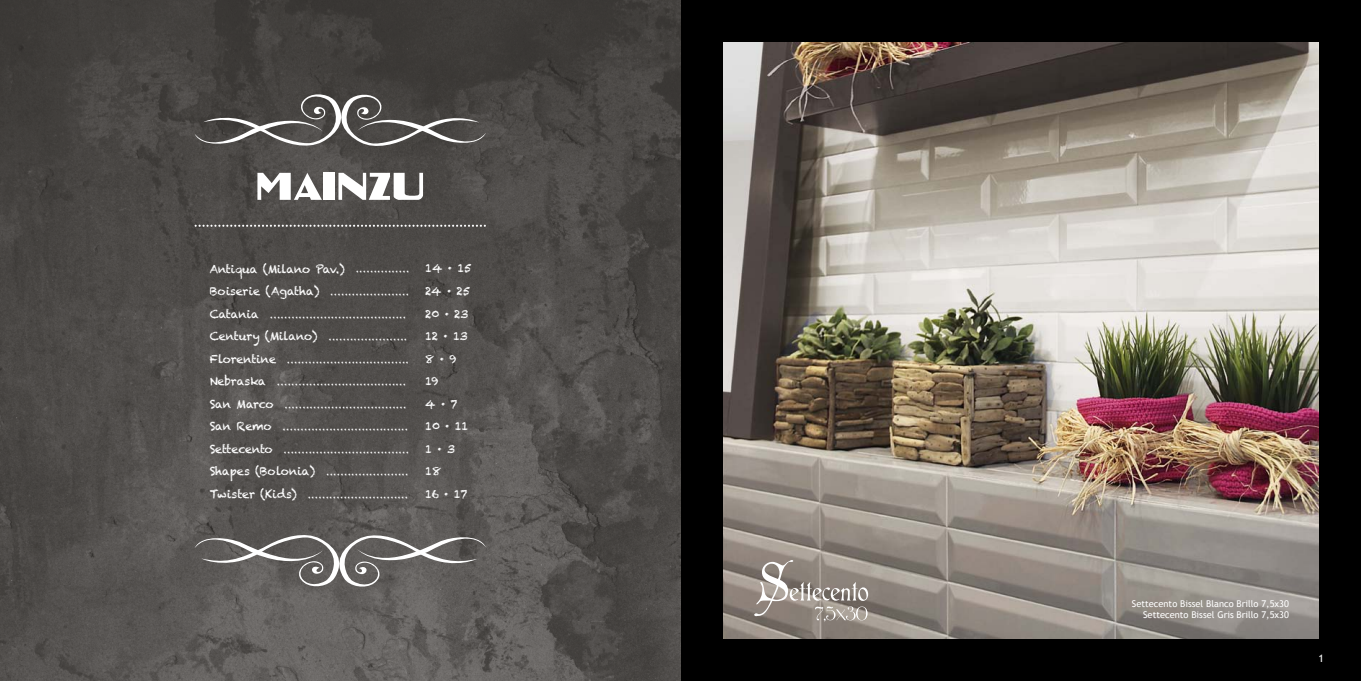
<style>
.page{position:relative;width:1361px;height:681px;background:#fff}
.page>*{position:absolute;margin:0;border:0;box-sizing:border-box;transform-origin:0 0}
.t1{font:11.4px/22.5px "Chalkduster";letter-spacing:-.02em;color:#fff}
.t2{font:10.5px "Trebuchet MS";color:#fff}
.t3{font:9.3px/11.1px "Trebuchet MS";color:#fff;text-align:right}
.t4{font:8.85px "Chalkduster";color:#fff}
.s1{font-size:8.85px}
.s2{font-size:11.4px}
</style>
<div class="page">
<div style="left:680px;top:0;width:681px;height:680px;background:#000"></div>
<img style="left:723px;top:43px;width:595px;height:595px">
<img style="left:0;top:0;width:680px;height:680px">
<svg style="left:754px;top:560px;width:114px;height:61px;background:#a09790"></svg>
<div style="left:324px;top:173px;width:11px;height:27px;background:#fff"></div>
<svg style="left:338px;top:173px;width:85px;height:27px"></svg>
<svg style="left:257px;top:173px;width:65px;height:27px"></svg>
<svg style="left:195px;top:224px;width:291px;height:3px"></svg>
<svg style="left:195px;top:91px;width:291px;height:59px;background:#5d5a58"></svg>
<svg style="left:195px;top:530px;width:291px;height:59px;background:#706e6c"></svg>
<p class="t1" style="left:210px;top:257px;width:201px">Antiqua (Milano Pav.) <span class="s1">...............</span></p>
<p class="t4" style="left:210px;top:286px;width:201px"><span class="s2">Boiserie (Agatha)</span> ......................</p>
<p class="t4" style="left:210px;top:309px;width:198px"><span class="s2">Catania</span> ......................................</p>
<p class="t4" style="left:210px;top:331px;width:199px"><span class="s2">Century (Milano)</span> ......................</p>
<p class="t4" style="left:210px;top:354px;width:200px"><span class="s2">Florentine</span> ..................................</p>
<p class="t4" style="left:210px;top:376px;width:197px"><span class="s2">Nebraska</span> ....................................</p>
<p class="t4" style="left:210px;top:399px;width:198px"><span class="s2">San Marco</span> ..................................</p>
<p class="t4" style="left:210px;top:421px;width:200px"><span class="s2">San Remo</span> ...................................</p>
<p class="t4" style="left:210px;top:444px;width:201px"><span class="s2">Settecento</span> ...................................</p>
<p class="t4" style="left:210px;top:466px;width:200px"><span class="s2">Shapes (Bolonia)</span> .......................</p>
<p class="t4" style="left:210px;top:489px;width:200px"><span class="s2">Twister (Kids)</span> ............................</p>
<p class="t1" style="left:425px;top:257px;width:48px">14 · 15<br>24 · 25<br>20 · 23<br>12 · 13<br>8 · 9<br>19<br>4 · 7<br>10 · 11<br>1 · 3<br>18<br>16 · 17</p>
<p class="t3" style="left:1132px;top:597px;width:159px">Settecento Bissel Blanco Brillo 7,5x30<br>Settecento Bissel Gris Brillo 7,5x30</p>
<p class="t2" style="left:1318px;top:652px;width:7px">1</p>
</div>
